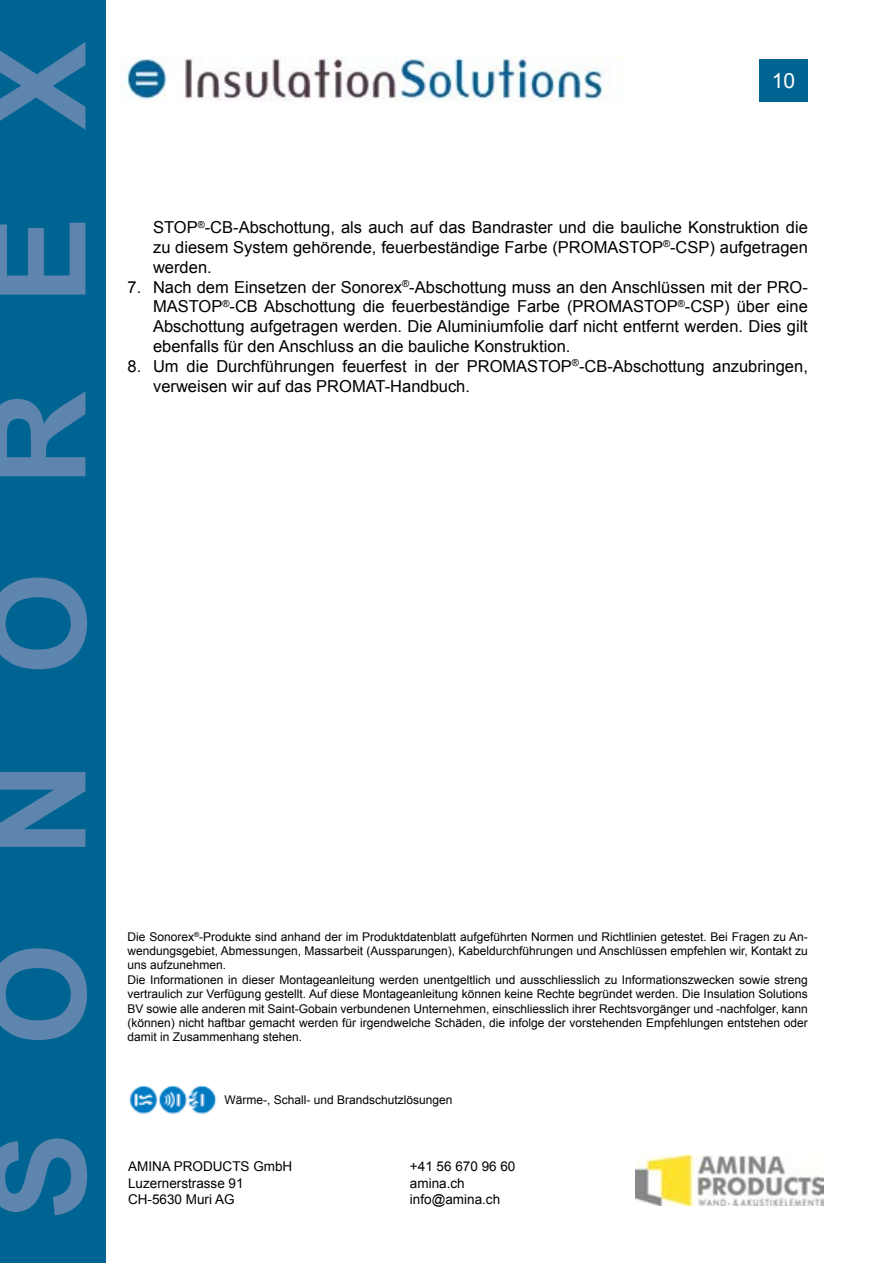
<style>
.page{position:relative;width:893px;height:1263px;background:#fff}
.page>*{position:absolute;margin:0;border:0;box-sizing:border-box;transform-origin:0 0}
.t1{font:700 132px "Arial";letter-spacing:.655em;color:#5d85ad}
.t2{font:21px "Arial";color:#fff}
.t3{font:16.5px/19.8px "Arial";color:#000;text-align:justify}
.t4{font:13.5px/16.2px "Arial";color:#000}
.t5{font:12px/14.4px "Arial";color:#000}
</style>
<div class="page">
<img style="left:120px;top:56px;width:485px;height:46px">
<div style="left:0;top:0;width:106px;height:1263px;background:#006493"></div>
<div style="left:759px;top:60px;width:49px;height:42px;background:#006493"></div>
<img style="left:129px;top:1085px;width:88px;height:30px">
<img style="left:636px;top:1155px;width:187px;height:50px">
<h1 class="t1" style="left:-48px;top:1220px;width:1180px;rotate:-90deg">SONOREX</h1>
<h2 class="t2" style="left:772px;top:67px;width:25px">10</h2>
<h3 class="t3" style="left:153px;top:218px;width:656px">STOP<sup>®</sup>-CB-Abschottung, als auch auf das Bandraster und die bauliche Konstruktion die zu diesem System gehörende, feuerbeständige Farbe (PROMASTOP<sup>®</sup>-CSP) aufgetragen werden.</h3>
<p class="t3" style="left:153px;top:277px;width:656px;text-indent:-26px">7. Nach dem Einsetzen der Sonorex<sup>®</sup>-Abschottung muss an den Anschlüssen mit der PRO-MASTOP<sup>®</sup>-CB Abschottung die feuerbeständige Farbe (PROMASTOP<sup>®</sup>-CSP) über eine Abschottung aufgetragen werden. Die Aluminiumfolie darf nicht entfernt werden. Dies gilt ebenfalls für den Anschluss an die bauliche Konstruktion.</p>
<h3 class="t3" style="left:153px;top:356px;width:656px;text-indent:-26px">8. Um die Durchführungen feuerfest in der PROMASTOP<sup>®</sup>-CB-Abschottung anzubringen, verweisen wir auf das PROMAT-Handbuch.</h3>
<p class="t5" style="left:128px;top:929px;width:682px">Die Sonorex<sup>®</sup>-Produkte sind anhand der im Produktdatenblatt aufgeführten Normen und Richtlinien getestet. Bei Fragen zu An&shy;wendungsgebiet, Abmessungen, Massarbeit (Aussparungen), Kabeldurchführungen und Anschlüssen empfehlen wir, Kontakt zu uns aufzunehmen.<br>Die Informationen in dieser Montageanleitung werden unentgeltlich und ausschliesslich zu Informationszwecken sowie streng vertraulich zur Verfügung gestellt. Auf diese Montageanleitung können keine Rechte begründet werden. Die Insulation Solutions BV sowie alle anderen mit Saint-Gobain verbundenen Unternehmen, einschliesslich ihrer Rechtsvorgänger und -nachfolger, kann (können) nicht haftbar gemacht werden für irgendwelche Schäden, die infolge der vorstehenden Empfehlungen entstehen oder damit in Zusammenhang stehen.</p>
<p class="t5" style="left:224px;top:1093px;width:230px">Wärme-, Schall- und Brandschutzlösungen</p>
<p class="t4" style="left:128px;top:1159px;width:166px">AMINA PRODUCTS GmbH<br>Luzernerstrasse 91<br>CH-5630 Muri AG</p>
<p class="t4" style="left:410px;top:1159px;width:107px">+41 56 670 96 60 amina.ch info@amina.ch</p>
</div>
